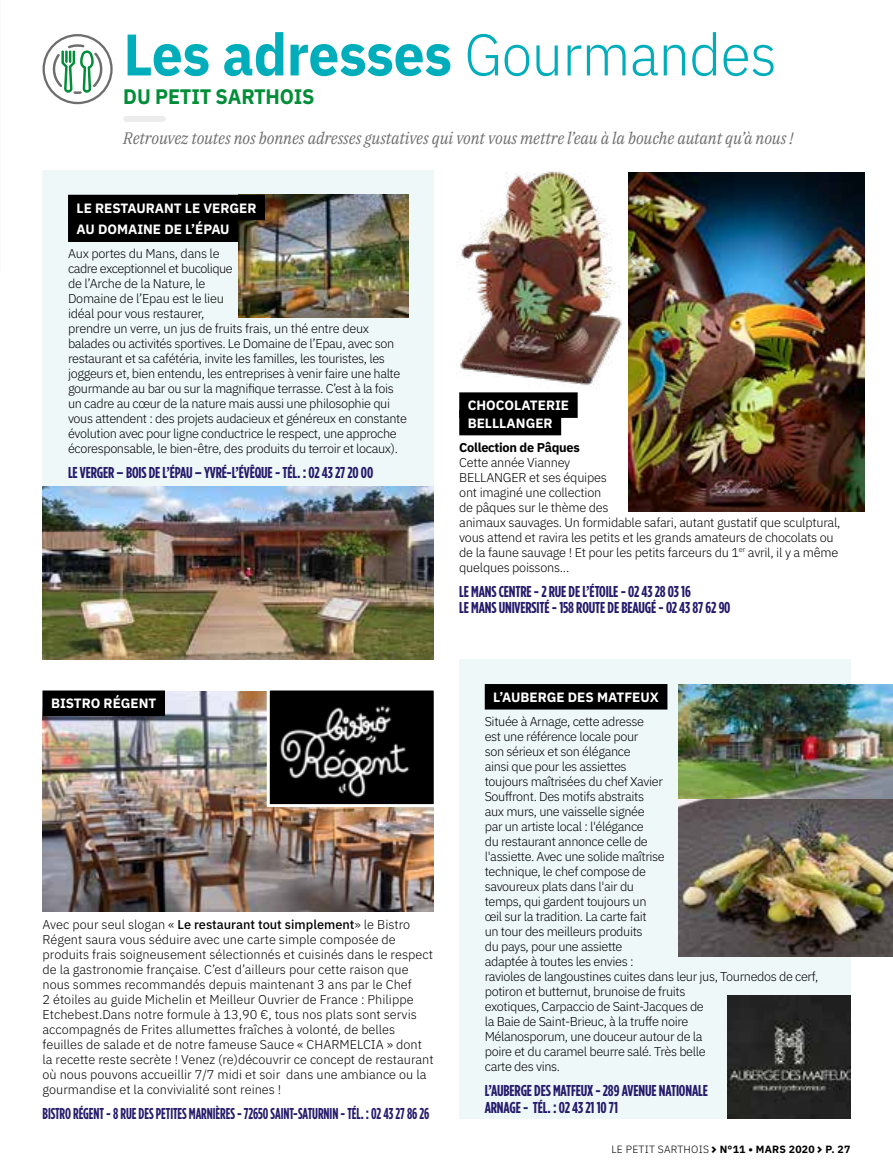
<style>
.page{position:relative;width:893px;height:1170px;background:#fff}
.page>*{position:absolute;margin:0;border:0;box-sizing:border-box;transform-origin:0 0}
.t1{font:700 58.5px "IBM Plex Sans";letter-spacing:-.01em;color:#00adba;scale:.95 1}
.t2{font:700 21px "IBM Plex Sans";letter-spacing:-.01em;color:#028d38;scale:.95 1}
.t3{font:italic 16.5px "IBM Plex Serif";letter-spacing:-.01em;color:#6e6e6e;scale:.95 1}
.t4{font:700 15.75px/16.5px "Gotham Condensed";letter-spacing:-.01em;color:#261b6b}
.t5{font:700 15.75px "Gotham Condensed";letter-spacing:-.01em;color:#261b6b;scale:.9 1}
.t6{font:700 13.5px/17.4px "IBM Plex Sans";color:#fff}
.t7{font:300 12.75px/15px "IBM Plex Sans";letter-spacing:-.03em;color:#000}
.t8{font:300 12.75px/15px "IBM Plex Sans";color:#000}
.t9{font:700 12.75px "IBM Plex Sans";letter-spacing:-.02em;color:#000}
.t10{font:700 10.5px "IBM Plex Sans";letter-spacing:.02em;color:#000}
.s1{font-weight:300}
.s2{font-weight:500}
</style>
<div class="page">
<div style="left:459px;top:659px;width:391px;height:459px;background:#eef8f9"></div>
<div style="left:126px;top:116px;width:37px;height:6px;background:#ececec"></div>
<svg style="left:43px;top:34px;width:70px;height:70px"></svg>
<img style="left:43px;top:691px;width:391px;height:220px">
<div style="left:43px;top:690px;width:122px;height:26px;background:#000"></div>
<img style="left:678px;top:684px;width:215px;height:272px">
<img style="left:727px;top:995px;width:123px;height:123px">
<div style="left:43px;top:170px;width:391px;height:489px;background:#eef8f9"></div>
<img style="left:43px;top:486px;width:391px;height:173px">
<img style="left:238px;top:195px;width:170px;height:122px">
<svg style="left:265px;top:690px;width:169px;height:118px"></svg>
<div style="left:485px;top:684px;width:182px;height:25px;background:#000"></div>
<div style="left:459px;top:392px;width:119px;height:26px;background:#000"></div>
<div style="left:459px;top:410px;width:102px;height:25px;background:#000"></div>
<div style="left:68px;top:195px;width:197px;height:25px;background:#000"></div>
<div style="left:68px;top:216px;width:170px;height:26px;background:#000"></div>
<img style="left:629px;top:172px;width:235px;height:340px">
<img style="left:459px;top:171px;width:180px;height:225px">
<h1 class="t1" style="left:123px;top:8px;width:689px">Les adresses <span class="s1">Gourmandes</span></h1>
<h2 class="t2" style="left:123px;top:80px;width:203px">DU PETIT SARTHOIS</h2>
<p class="t3" style="left:123px;top:126px;width:707px">Retrouvez toutes nos bonnes adresses gustatives qui vont vous mettre l’eau à la bouche autant qu’à nous !</p>
<p class="t6" style="left:77px;top:196px;width:181px;line-height:21.8px">LE RESTAURANT LE VERGER<br>AU DOMAINE DE L’ÉPAU</p>
<p class="t7" style="left:68px;top:245px;width:341px">Aux portes du Mans, dans le<br>cadre exceptionnel et bucolique<br>de l’Arche de la Nature, le<br>Domaine de l’Epau est le lieu<br>idéal pour vous restaurer,<br>prendre un verre, un jus de fruits frais, un thé entre deux balades ou activités sportives. Le Domaine de l’Epau, avec son restaurant et sa cafétéria, invite les familles, les touristes, les joggeurs et, bien entendu, les entreprises à venir faire une halte gourmande au bar ou sur la magnifique terrasse. C’est à la fois un cadre au cœur de la nature mais aussi une philosophie qui vous attendent : des projets audacieux et généreux en constante évolution avec pour ligne conductrice le respect, une approche écoresponsable, le bien-être, des produits du terroir et locaux).</p>
<p class="t4" style="left:68px;top:464px;width:307px">LE VERGER – BOIS DE L’ÉPAU – YVRÉ-L’ÉVÊQUE - TÉL. : 02 43 27 20 00</p>
<p class="t6" style="left:468px;top:395px;width:103px">CHOCOLATERIE<br>BELLLANGER</p>
<p class="t9" style="left:459px;top:437px;width:122px">Collection de Pâques</p>
<p class="t7" style="left:459px;top:453px;width:383px">Cette année Vianney<br>BELLANGER et ses équipes<br>ont imaginé une collection<br>de pâques sur le thème des<br>animaux sauvages. Un formidable safari, autant gustatif que sculptural, vous attend et ravira les petits et les grands amateurs de chocolats ou de la faune sauvage ! Et pour les petits farceurs du 1<sup>er</sup> avril, il y a même quelques poissons...</p>
<p class="t4" style="left:459px;top:583px;width:273px">LE MANS CENTRE - 2 RUE DE L’ÉTOILE - 02 43 28 03 16<br>LE MANS UNIVERSITÉ - 158 ROUTE DE BEAUGÉ - 02 43 87 62 90</p>
<p class="t6" style="left:51px;top:693px;width:107px">BISTRO RÉGENT</p>
<p class="t6" style="left:493px;top:687px;width:167px">L’AUBERGE DES MATFEUX</p>
<p class="t7" style="left:485px;top:712px;width:335px">Située à Arnage, cette adresse<br>est une référence locale pour<br>son sérieux et son élégance<br>ainsi que pour les assiettes<br>toujours maîtrisées du chef Xavier<br>Souffront. Des motifs abstraits<br>aux murs, une vaisselle signée<br>par un artiste local : l'élégance<br>du restaurant annonce celle de<br>l'assiette. Avec une solide maîtrise<br>technique, le chef compose de<br>savoureux plats dans l'air du<br>temps, qui gardent toujours un<br>œil sur la tradition. La carte fait<br>un tour des meilleurs produits<br>du pays, pour une assiette<br>adaptée à toutes les envies :<br>ravioles de langoustines cuites dans leur jus, Tournedos de cerf, potiron et butternut, brunoise de fruits<br>exotiques, Carpaccio de Saint-Jacques de<br>la Baie de Saint-Brieuc, à la truffe noire<br>Mélanosporum, une douceur autour de la<br>poire et du caramel beurre salé. Très belle<br>carte des vins.</p>
<p class="t4" style="left:485px;top:1082px;width:225px">L’AUBERGE DES MATFEUX - 289 AVENUE NATIONALE<br>ARNAGE - TÉL. : 02 43 21 10 71</p>
<p class="t8" style="left:43px;top:915px;width:393px">Avec pour seul slogan « <span class="s2">Le restaurant tout simplement</span>» le Bistro Régent saura vous séduire avec une carte simple composée de produits frais soigneusement sélectionnés et cuisinés dans le respect de la gastronomie française. C’est d’ailleurs pour cette raison que nous sommes recommandés depuis maintenant 3 ans par le Chef<br>2 étoiles au guide Michelin et Meilleur Ouvrier de France : Philippe Etchebest.Dans notre formule à 13,90 €, tous nos plats sont servis accompagnés de Frites allumettes fraîches à volonté, de belles feuilles de salade et de notre fameuse Sauce « CHARMELCIA » dont la recette reste secrète ! Venez (re)découvrir ce concept de restaurant où nous pouvons accueillir 7/7 midi et soir dans une ambiance ou la gourmandise et la convivialité sont reines !</p>
<p class="t5" style="left:43px;top:1104px;width:431px">BISTRO RÉGENT - 8 RUE DES PETITES MARNIÈRES - 72650 SAINT-SATURNIN - TÉL. : 02 43 27 86 26</p>
<p class="t10" style="left:612px;top:1140px;width:240px"><span class="s1">LE PETIT SARTHOIS</span> N°11 • MARS 2020 P. 27</p>
</div>
